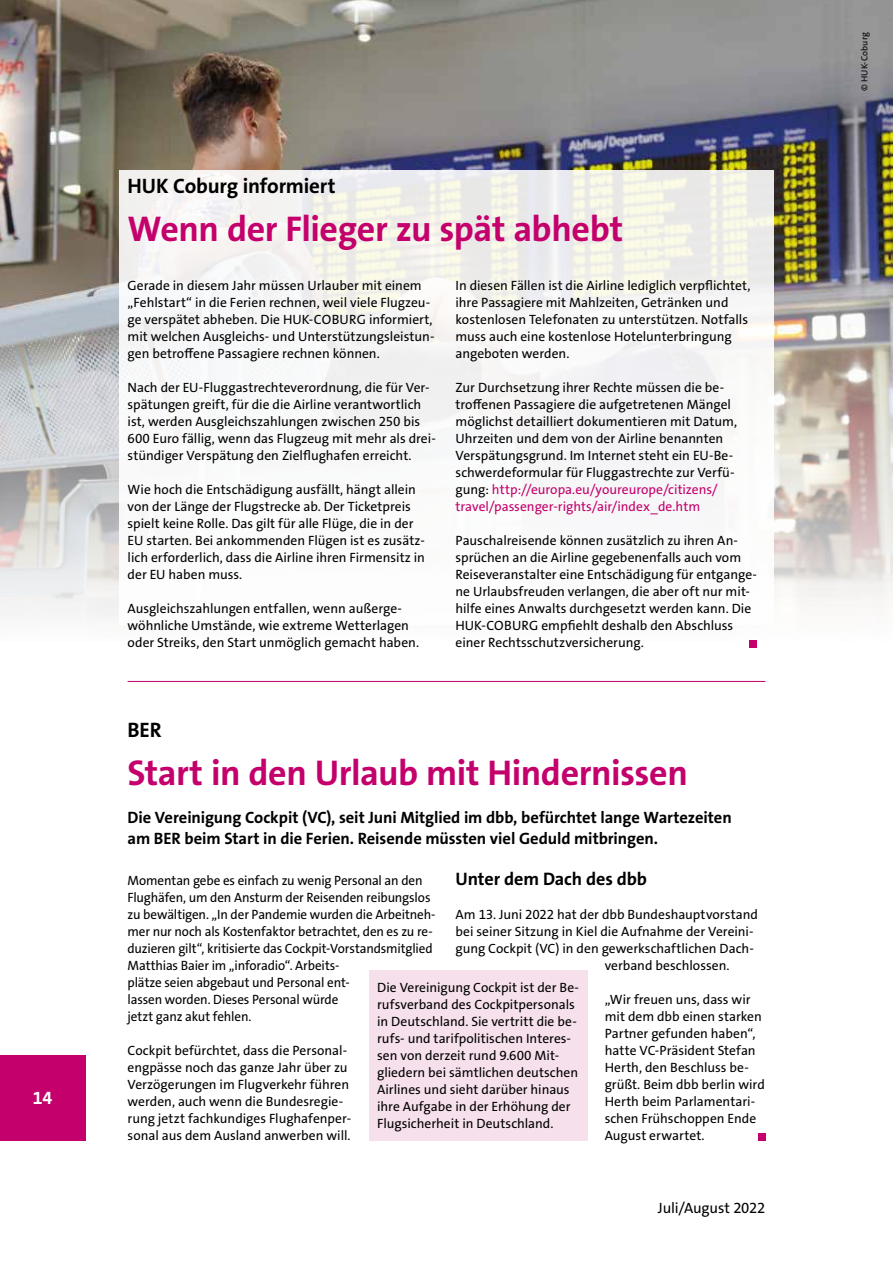
<style>
.page{position:relative;width:893px;height:1263px;background:#fff}
.page>*{position:absolute;margin:0;border:0;box-sizing:border-box;transform-origin:0 0}
.t1{font:700 36px "The Sans Os F";letter-spacing:-.015em;color:#c3006b}
.t2{font:700 21px "The Sans Os F";letter-spacing:-.005em;color:#000}
.t3{font:700 18.15px "The Sans Os F";letter-spacing:-.005em;color:#000}
.t4{font:700 18px "The Sans Os F";color:#fff}
.t5{font:700 16.5px/21px "The Sans Os F";letter-spacing:-.005em;color:#000}
.t6{font:15px "The Sans Os F";letter-spacing:-.01em;color:#000}
.t7{font:13.5px/17px "The Sans Os F";letter-spacing:-.005em;color:#000}
.t8{font:9px "The Sans Os F";letter-spacing:.015em;color:#000}
.s1{color:#c3006b}
</style>
<div class="page">
<img style="left:0;top:0;width:893px;height:641px">
<div style="left:119px;top:170px;width:655px;height:454px;background:linear-gradient(to bottom,#f0efeb,#fdfdff)"></div>
<div style="left:758px;top:1133px;width:7px;height:7px;background:#c3006b"></div>
<div style="left:750px;top:640px;width:7px;height:7px;background:#c3006b"></div>
<div style="left:369px;top:970px;width:219px;height:170px;background:#f6e0ec"></div>
<hr style="left:128px;top:681px;width:637px;height:1px;background:#c3006b">
<div style="left:0;top:1056px;width:85px;height:85px;background:#c3006b"></div>
<h3 class="t4" style="left:33px;top:1087px;width:21px">14</h3>
<h2 class="t2" style="left:128px;top:173px;width:210px">HUK Coburg informiert</h2>
<h1 class="t1" style="left:128px;top:206px;width:497px">Wenn der Flieger zu spät abhebt</h1>
<p class="t7" style="left:128px;top:277px;width:308px">Gerade in diesem Jahr müssen Urlauber mit einem „Fehlstart“ in die Ferien rechnen, weil viele Flugzeu&shy;ge verspätet abheben. Die HUK-COBURG informiert, mit welchen Ausgleichs- und Unterstützungsleistun&shy;gen betroffene Passagiere rechnen können.</p>
<p class="t7" style="left:128px;top:379px;width:310px">Nach der EU-Fluggastrechteverordnung, die für Ver&shy;spätungen greift, für die die Airline verantwortlich ist, werden Ausgleichszahlungen zwischen 250 bis 600 Euro fällig, wenn das Flugzeug mit mehr als drei&shy;stündiger Verspätung den Zielflughafen erreicht.</p>
<p class="t7" style="left:128px;top:481px;width:299px">Wie hoch die Entschädigung ausfällt, hängt allein von der Länge der Flugstrecke ab. Der Ticketpreis spielt keine Rolle. Das gilt für alle Flüge, die in der EU starten. Bei ankommenden Flügen ist es zusätz&shy;lich erforderlich, dass die Airline ihren Firmensitz in der EU haben muss.</p>
<p class="t7" style="left:128px;top:600px;width:293px">Ausgleichszahlungen entfallen, wenn außerge&shy;wöhnliche Umstände, wie extreme Wetterlagen oder Streiks, den Start unmöglich gemacht haben.</p>
<p class="t7" style="left:456px;top:277px;width:296px">In diesen Fällen ist die Airline lediglich verpflichtet, ihre Passagiere mit Mahlzeiten, Getränken und kostenlosen Telefonaten zu unterstützen. Notfalls muss auch eine kostenlose Hotelunterbringung angeboten werden.</p>
<p class="t7" style="left:456px;top:379px;width:283px">Zur Durchsetzung ihrer Rechte müssen die be&shy;troffenen Passagiere die aufgetretenen Mängel möglichst detailliert dokumentieren mit Datum, Uhrzeiten und dem von der Airline benannten Verspätungsgrund. Im Internet steht ein EU-Be&shy;schwerdeformular für Fluggastrechte zur Verfü&shy;gung: <span class="s1">http://europa.eu/youreurope/citizens/ travel/passenger-rights/air/index_de.htm</span></p>
<p class="t7" style="left:455px;top:532px;width:303px">Pauschalreisende können zusätzlich zu ihren An&shy;sprüchen an die Airline gegebenenfalls auch vom Reiseveranstalter eine Entschädigung für entgange&shy;ne Urlaubsfreuden verlangen, die aber oft nur mit&shy;hilfe eines Anwalts durchgesetzt werden kann. Die HUK-COBURG empfiehlt deshalb den Abschluss einer Rechtsschutzversicherung.</p>
<h2 class="t2" style="left:128px;top:716px;width:36px">BER</h2>
<h1 class="t1" style="left:128px;top:749px;width:562px">Start in den Urlaub mit Hindernissen</h1>
<p class="t5" style="left:128px;top:807px;width:606px">Die Vereinigung Cockpit (VC), seit Juni Mitglied im dbb, befürchtet lange Wartezeiten am BER beim Start in die Ferien. Reisende müssten viel Geduld mitbringen.</p>
<p class="t7" style="left:128px;top:872px;width:309px">Momentan gebe es einfach zu wenig Personal an den Flughäfen, um den Ansturm der Reisenden reibungslos zu bewältigen. „In der Pandemie wurden die Arbeitneh&shy;mer nur noch als Kostenfaktor betrachtet, den es zu re&shy;duzieren gilt“, kritisierte das Cockpit-Vorstandsmitglied Matthias Baier im „inforadio“. Arbeits-<br>plätze seien abgebaut und Personal ent-<br>lassen worden. Dieses Personal würde<br>jetzt ganz akut fehlen.</p>
<p class="t7" style="left:128px;top:1042px;width:225px">Cockpit befürchtet, dass die Personal&shy;engpässe noch das ganze Jahr über zu Verzögerungen im Flugverkehr führen werden, auch wenn die Bundesregie&shy;rung jetzt fachkundiges Flughafenper&shy;sonal aus dem Ausland anwerben will.</p>
<h3 class="t3" style="left:455px;top:867px;width:193px">Unter dem Dach des dbb</h3>
<p class="t7" style="left:455px;top:906px;width:304px">Am 13. Juni 2022 hat der dbb Bundeshauptvorstand</p>
<p class="t7" style="left:455px;top:923px;width:300px">bei seiner Sitzung in Kiel die Aufnahme der Vereini-</p>
<p class="t7" style="left:455px;top:940px;width:300px">gung Cockpit (VC) in den gewerkschaftlichen Dach-</p>
<p class="t7" style="left:605px;top:957px;width:126px">verband beschlossen.</p>
<p class="t7" style="left:605px;top:991px;width:162px">„Wir freuen uns, dass wir mit dem dbb einen starken<br>Partner gefunden haben“, hatte VC-Präsident Stefan<br>Herth, den Beschluss be&shy;grüßt. Beim dbb berlin wird<br>Herth beim Parlamentari&shy;schen Frühschoppen Ende<br>August erwartet.</p>
<p class="t7" style="left:377px;top:979px;width:203px">Die Vereinigung Cockpit ist der Be&shy;rufsverband des Cockpitpersonals in Deutschland. Sie vertritt die be&shy;rufs- und tarifpolitischen Interes&shy;sen von derzeit rund 9.600 Mit&shy;gliedern bei sämtlichen deutschen Airlines und sieht darüber hinaus ihre Aufgabe in der Erhöhung der Flugsicherheit in Deutschland.</p>
<p class="t6" style="left:658px;top:1198px;width:109px">Juli/August 2022</p>
<p class="t8" style="left:859px;top:91px;width:60px;rotate:-90deg">© HUK-Coburg</p>
</div>
